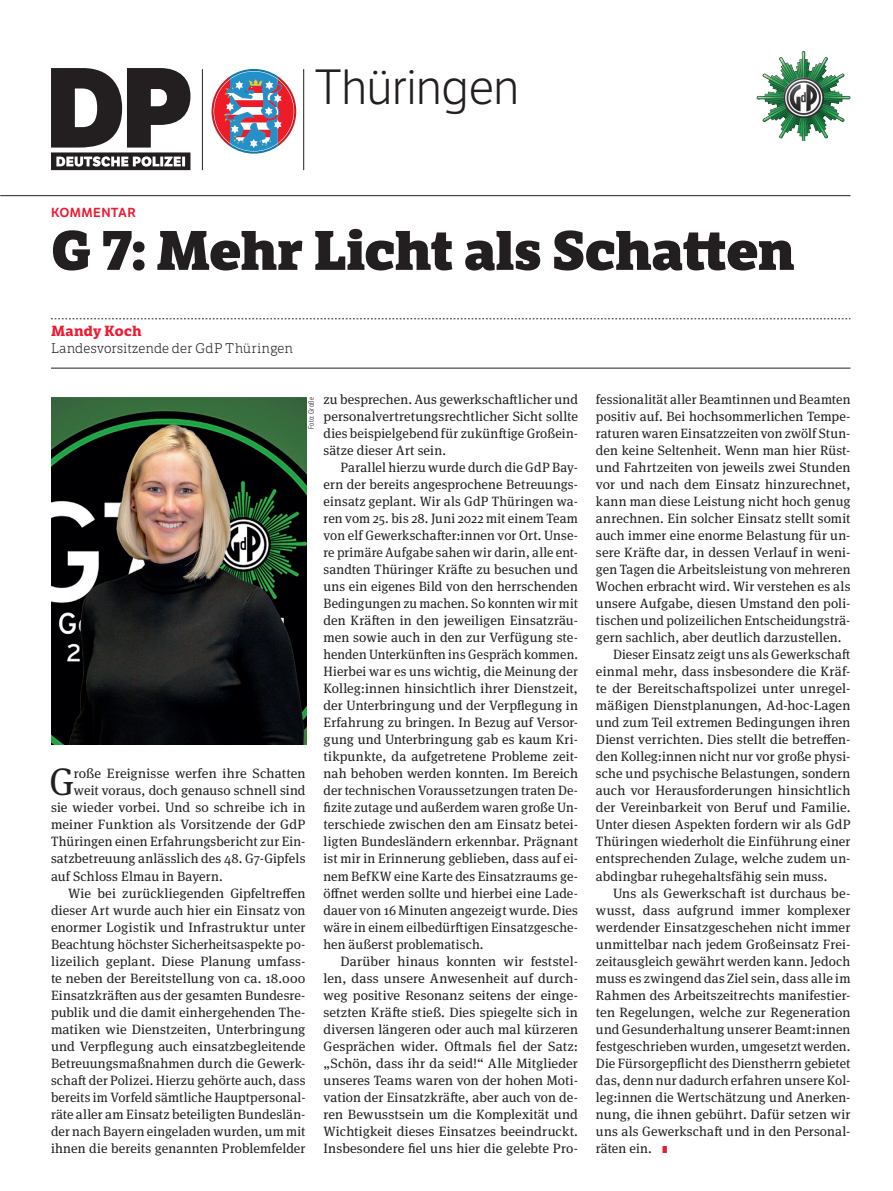
<style>
.page{position:relative;width:893px;height:1191px;background:#fff}
.page>*{position:absolute;margin:0;border:0;box-sizing:border-box;transform-origin:0 0}
.t1{font:800 54px "LFT Etica Sheriff";letter-spacing:-.01em;color:#231f20}
.t2{font:48px "LFT Etica Lt";letter-spacing:-.005em;color:#231f20}
.t3{font:38.25px "Meta Serif Pro";color:#231f20}
.t4{font:700 14.25px "LFT Etica Sheriff";letter-spacing:.01em;color:#ed1a33}
.t5{font:13.5px/17px "Meta Serif Pro";letter-spacing:.01em;color:#231f20;text-align:justify}
.t6{font:300 13.5px "LFT Etica Sheriff";color:#231f20}
.t7{font:12.75px "LFT Etica SB";letter-spacing:.03em;color:#ed1a33}
.t8{font:300 7.5px "LFT Etica Condensed";letter-spacing:.02em;color:#231f20}
.s1{font-family:"LFT Etica XB";font-size:9.75px;color:#ed1a33}
</style>
<div class="page">
<hr style="left:0;top:195px;width:850px;height:1px;background:#231f20">
<svg style="left:51px;top:68px;width:139px;height:102px"></svg>
<hr style="left:202px;top:69px;width:1px;height:101px;background:#231f20">
<hr style="left:303px;top:69px;width:1px;height:101px;background:#231f20">
<img style="left:757px;top:51px;width:93px;height:89px">
<svg style="left:212px;top:69px;width:84px;height:85px"></svg>
<svg style="left:51px;top:318px;width:799px;height:1px"></svg>
<hr style="left:51px;top:368px;width:799px;height:1px;background:#231f20">
<img style="left:51px;top:397px;width:255px;height:347px">
<h2 class="t2" style="left:315px;top:60px;width:206px">Thüringen</h2>
<p class="t7" style="left:51px;top:205px;width:86px">KOMMENTAR</p>
<h1 class="t1" style="left:51px;top:217px;width:745px">G 7: Mehr Licht als Schatten</h1>
<p class="t4" style="left:51px;top:322px;width:92px">Mandy Koch</p>
<p class="t6" style="left:51px;top:340px;width:244px">Landesvorsitzende der GdP Thüringen</p>
<p class="t8" style="left:307px;top:429px;width:33px;rotate:-90deg">Foto: Große</p>
<h3 class="t3" style="left:49px;top:754px;width:26px">G</h3>
<p class="t5" style="left:74px;top:764px;width:233px">roße Ereignisse werfen ihre Schatten</p>
<p class="t5" style="left:74px;top:781px;width:233px">weit voraus, doch genauso schnell sind</p>
<p class="t5" style="left:51px;top:798px;width:256px">sie wieder vorbei. Und so schreibe ich in</p>
<p class="t5" style="left:51px;top:815px;width:256px">meiner Funktion als Vorsitzende der GdP</p>
<p class="t5" style="left:51px;top:832px;width:256px">Thüringen einen Erfahrungsbericht zur Ein-</p>
<p class="t5" style="left:51px;top:849px;width:256px">satzbetreuung anlässlich des 48. G7-Gipfels</p>
<p class="t5" style="left:51px;top:866px;width:173px">auf Schloss Elmau in Bayern.</p>
<p class="t5" style="left:68px;top:883px;width:239px">Wie bei zurückliegenden Gipfeltreffen</p>
<p class="t5" style="left:51px;top:900px;width:256px">dieser Art wurde auch hier ein Einsatz von</p>
<p class="t5" style="left:51px;top:917px;width:256px">enormer Logistik und Infrastruktur unter</p>
<p class="t5" style="left:51px;top:934px;width:256px">Beachtung höchster Sicherheitsaspekte po-</p>
<p class="t5" style="left:51px;top:951px;width:256px">lizeilich geplant. Diese Planung umfass-</p>
<p class="t5" style="left:51px;top:968px;width:256px">te neben der Bereitstellung von ca. 18.000</p>
<p class="t5" style="left:51px;top:985px;width:256px">Einsatzkräften aus der gesamten Bundesre-</p>
<p class="t5" style="left:51px;top:1002px;width:256px">publik und die damit einhergehenden The-</p>
<p class="t5" style="left:51px;top:1019px;width:256px">matiken wie Dienstzeiten, Unterbringung</p>
<p class="t5" style="left:51px;top:1036px;width:256px">und Verpflegung auch einsatzbegleitende</p>
<p class="t5" style="left:51px;top:1053px;width:256px">Betreuungsmaßnahmen durch die Gewerk-</p>
<p class="t5" style="left:51px;top:1070px;width:256px">schaft der Polizei. Hierzu gehörte auch, dass</p>
<p class="t5" style="left:51px;top:1087px;width:256px">bereits im Vorfeld sämtliche Hauptpersonal-</p>
<p class="t5" style="left:51px;top:1104px;width:256px">räte aller am Einsatz beteiligten Bundeslän-</p>
<p class="t5" style="left:51px;top:1121px;width:256px">der nach Bayern eingeladen wurden, um mit</p>
<p class="t5" style="left:51px;top:1138px;width:256px">ihnen die bereits genannten Problemfelder</p>
<p class="t5" style="left:323px;top:390px;width:256px">zu besprechen. Aus gewerkschaftlicher und personalvertretungsrechtlicher Sicht sollte dies beispielgebend für zukünftige Großein&shy;sätze dieser Art sein.</p>
<p class="t5" style="left:323px;top:458px;width:256px;text-indent:17px">Parallel hierzu wurde durch die GdP Bay&shy;ern der bereits angesprochene Betreuungs&shy;einsatz geplant. Wir als GdP Thüringen wa&shy;ren vom 25. bis 28. Juni 2022 mit einem Team von elf Gewerkschafter:innen vor Ort. Unse&shy;re primäre Aufgabe sahen wir darin, alle ent&shy;sandten Thüringer Kräfte zu besuchen und uns ein eigenes Bild von den herrschenden Bedingungen zu machen. So konnten wir mit den Kräften in den jeweiligen Einsatzräu&shy;men sowie auch in den zur Verfügung ste&shy;henden Unterkünften ins Gespräch kommen.<br>Hierbei war es uns wichtig, die Meinung der Kolleg:innen hinsichtlich ihrer Dienstzeit, der Unterbringung und der Verpflegung in Erfahrung zu bringen. In Bezug auf Versor&shy;gung und Unterbringung gab es kaum Kri&shy;tikpunkte, da aufgetretene Probleme zeit&shy;nah behoben werden konnten. Im Bereich der technischen Voraussetzungen traten De&shy;fizite zutage und außerdem waren große Un&shy;terschiede zwischen den am Einsatz betei&shy;ligten Bundesländern erkennbar. Prägnant ist mir in Erinnerung geblieben, dass auf ei&shy;nem BefKW eine Karte des Einsatzraums ge&shy;öffnet werden sollte und hierbei eine Lade&shy;dauer von 16 Minuten angezeigt wurde. Dies wäre in einem eilbedürftigen Einsatzgesche&shy;hen äußerst problematisch.</p>
<p class="t5" style="left:323px;top:951px;width:256px;text-indent:17px">Darüber hinaus konnten wir feststel&shy;len, dass unsere Anwesenheit auf durch&shy;weg positive Resonanz seitens der einge&shy;setzten Kräfte stieß. Dies spiegelte sich in diversen längeren oder auch mal kürzeren Gesprächen wider. Oftmals fiel der Satz: „Schön, dass ihr da seid!“ Alle Mitglieder unseres Teams waren von der hohen Moti&shy;vation der Einsatzkräfte, aber auch von de&shy;ren Bewusstsein um die Komplexität und Wichtigkeit dieses Einsatzes beeindruckt.<br>Insbesondere fiel uns hier die gelebte Pro-</p>
<p class="t5" style="left:596px;top:390px;width:256px">fessionalität aller Beamtinnen und Beamten</p>
<p class="t5" style="left:596px;top:407px;width:256px">positiv auf. Bei hochsommerlichen Tempe-</p>
<p class="t5" style="left:596px;top:424px;width:256px">raturen waren Einsatzzeiten von zwölf Stun-</p>
<p class="t5" style="left:596px;top:441px;width:256px">den keine Seltenheit. Wenn man hier Rüst-</p>
<p class="t5" style="left:596px;top:458px;width:256px">und Fahrtzeiten von jeweils zwei Stunden</p>
<p class="t5" style="left:596px;top:475px;width:256px">vor und nach dem Einsatz hinzurechnet,</p>
<p class="t5" style="left:596px;top:492px;width:256px">kann man diese Leistung nicht hoch genug</p>
<p class="t5" style="left:596px;top:509px;width:256px">anrechnen. Ein solcher Einsatz stellt somit</p>
<p class="t5" style="left:596px;top:526px;width:256px">auch immer eine enorme Belastung für un-</p>
<p class="t5" style="left:596px;top:543px;width:256px">sere Kräfte dar, in dessen Verlauf in weni-</p>
<p class="t5" style="left:596px;top:560px;width:256px">gen Tagen die Arbeitsleistung von mehreren</p>
<p class="t5" style="left:596px;top:577px;width:256px">Wochen erbracht wird. Wir verstehen es als</p>
<p class="t5" style="left:596px;top:594px;width:256px">unsere Aufgabe, diesen Umstand den poli-</p>
<p class="t5" style="left:596px;top:611px;width:256px">tischen und polizeilichen Entscheidungsträ-</p>
<p class="t5" style="left:596px;top:628px;width:247px">gern sachlich, aber deutlich darzustellen.</p>
<p class="t5" style="left:613px;top:645px;width:239px">Dieser Einsatz zeigt uns als Gewerkschaft</p>
<p class="t5" style="left:596px;top:662px;width:256px">einmal mehr, dass insbesondere die Kräf-</p>
<p class="t5" style="left:596px;top:679px;width:256px">te der Bereitschaftspolizei unter unregel-</p>
<p class="t5" style="left:596px;top:696px;width:256px">mäßigen Dienstplanungen, Ad-hoc-Lagen</p>
<p class="t5" style="left:596px;top:713px;width:256px">und zum Teil extremen Bedingungen ihren</p>
<p class="t5" style="left:596px;top:730px;width:256px">Dienst verrichten. Dies stellt die betreffen-</p>
<p class="t5" style="left:596px;top:747px;width:256px">den Kolleg:innen nicht nur vor große physi-</p>
<p class="t5" style="left:596px;top:764px;width:256px">sche und psychische Belastungen, sondern</p>
<p class="t5" style="left:596px;top:781px;width:256px">auch vor Herausforderungen hinsichtlich</p>
<p class="t5" style="left:596px;top:798px;width:256px">der Vereinbarkeit von Beruf und Familie.</p>
<p class="t5" style="left:596px;top:815px;width:256px">Unter diesen Aspekten fordern wir als GdP</p>
<p class="t5" style="left:596px;top:832px;width:256px">Thüringen wiederholt die Einführung einer</p>
<p class="t5" style="left:596px;top:849px;width:256px">entsprechenden Zulage, welche zudem un-</p>
<p class="t5" style="left:596px;top:866px;width:233px">abdingbar ruhegehaltsfähig sein muss.</p>
<p class="t5" style="left:613px;top:883px;width:239px">Uns als Gewerkschaft ist durchaus be-</p>
<p class="t5" style="left:596px;top:900px;width:256px">wusst, dass aufgrund immer komplexer</p>
<p class="t5" style="left:596px;top:917px;width:256px">werdender Einsatzgeschehen nicht immer</p>
<p class="t5" style="left:596px;top:934px;width:256px">unmittelbar nach jedem Großeinsatz Frei-</p>
<p class="t5" style="left:596px;top:951px;width:256px">zeitausgleich gewährt werden kann. Jedoch</p>
<p class="t5" style="left:596px;top:968px;width:256px">muss es zwingend das Ziel sein, dass alle im</p>
<p class="t5" style="left:596px;top:985px;width:256px">Rahmen des Arbeitszeitrechts manifestier-</p>
<p class="t5" style="left:596px;top:1002px;width:256px">ten Regelungen, welche zur Regeneration</p>
<p class="t5" style="left:596px;top:1019px;width:256px">und Gesunderhaltung unserer Beamt:innen</p>
<p class="t5" style="left:596px;top:1036px;width:256px">festgeschrieben wurden, umgesetzt werden.</p>
<p class="t5" style="left:596px;top:1053px;width:256px">Die Fürsorgepflicht des Dienstherrn gebietet</p>
<p class="t5" style="left:596px;top:1070px;width:256px">das, denn nur dadurch erfahren unsere Kol-</p>
<p class="t5" style="left:596px;top:1087px;width:256px">leg:innen die Wertschätzung und Anerken-</p>
<p class="t5" style="left:596px;top:1104px;width:256px">nung, die ihnen gebührt. Dafür setzen wir</p>
<p class="t5" style="left:596px;top:1121px;width:256px">uns als Gewerkschaft und in den Personal-</p>
<p class="t5" style="left:596px;top:1138px;width:73px">räten ein. <span class="s1">I</span></p>
</div>
